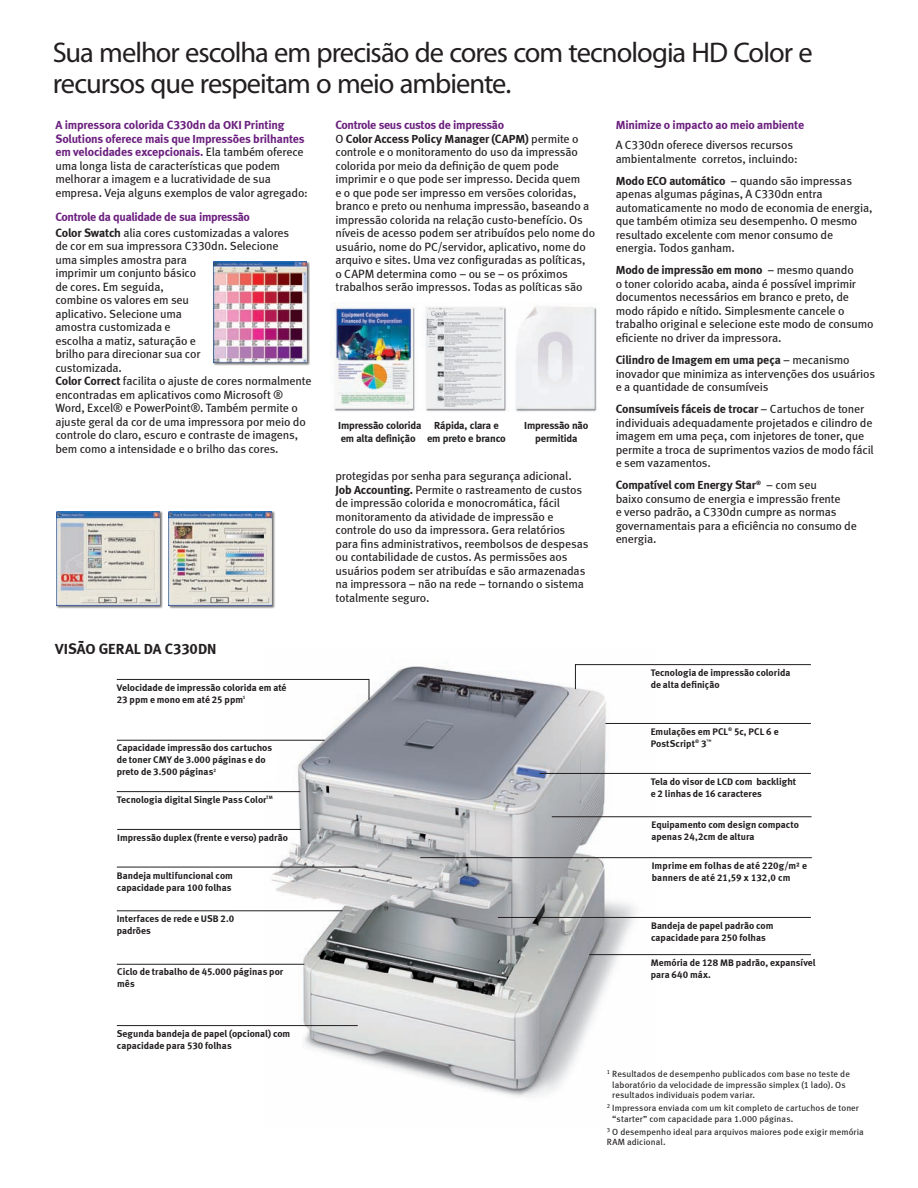
<style>
.page{position:relative;width:918px;height:1188px;background:#fff}
.page>*{position:absolute;margin:0;border:0;box-sizing:border-box;transform-origin:0 0}
._2aa-Spread_Hdline_1{font:28.5px/31.5px "Myriad Pro";letter-spacing:-.035em;color:#231f20}
.AT_A_GLANCE{font:15px "Meta Bold LF";color:#231f20}
.body{font:12px/13.5px "Meta Book LF";letter-spacing:-.015em;color:#231f20}
.back_subhead{font:12px/13.5px "Meta Book LF";letter-spacing:-.015em;color:#231f20}
.back_subhead-2{font:12px "Meta Bold LF";letter-spacing:-.025em;color:#6b1f7e}
.body-2{font:12px "Meta Bold LF";letter-spacing:-.02em;color:#6b1f7e}
.back_head{font:10.5px "Meta Bold LF";letter-spacing:-.015em;color:#231f20}
.Captions{font:9.75px/12px "Meta Bold LF";color:#231f20}
.footnotes{font:9px/10.5px "Meta Book LF";letter-spacing:.01em;color:#231f20}
.s1{font-family:"Meta Bold LF";color:#6b1f7e}
.s2{font-family:"Meta Bold LF"}
</style>
<div class="page">
<div style="left:213px;top:262px;width:97px;height:103px;background:#231f20;opacity:.64"></div>
<img style="left:213px;top:262px;width:94px;height:100px">
<div style="left:56px;top:511px;width:107px;height:98px;background:#231f20;opacity:.64"></div>
<img style="left:57px;top:511px;width:102px;height:94px">
<div style="left:169px;top:511px;width:106px;height:98px;background:#231f20;opacity:.64"></div>
<img style="left:169px;top:512px;width:103px;height:94px">
<img style="left:333px;top:302px;width:264px;height:110px">
<img style="left:265px;top:664px;width:389px;height:434px">
<div style="left:117px;top:740px;width:157px;height:40px;background:#fff"></div>
<hr style="left:589px;top:954px;width:222px;height:1px;background:#231f20">
<hr style="left:117px;top:867px;width:241px;height:1px;background:#231f20">
<hr style="left:117px;top:791px;width:183px;height:1px;background:#231f20">
<hr style="left:117px;top:740px;width:208px;height:1px;background:#231f20">
<hr style="left:605px;top:723px;width:206px;height:1px;background:#231f20">
<hr style="left:117px;top:910px;width:225px;height:1px;background:#231f20">
<hr style="left:539px;top:773px;width:272px;height:1px;background:#231f20">
<hr style="left:117px;top:964px;width:187px;height:1px;background:#231f20">
<hr style="left:117px;top:1025px;width:241px;height:1px;background:#231f20">
<hr style="left:420px;top:857px;width:392px;height:1px;background:#231f20">
<svg style="left:575px;top:664px;width:236px;height:26px"></svg>
<hr style="left:498px;top:917px;width:313px;height:1px;background:#231f20">
<svg style="left:116px;top:679px;width:254px;height:21px"></svg>
<hr style="left:117px;top:829px;width:184px;height:1px;background:#231f20">
<hr style="left:552px;top:816px;width:260px;height:1px;background:#231f20">
<p class="_2aa-Spread_Hdline_1" style="left:53px;top:36px;width:761px">Sua melhor escolha em precisão de cores com tecnologia HD Color e recursos que respeitam o meio ambiente.</p>
<p class="body" style="left:55px;top:118px;width:254px"><span class="s1">A impressora colorida C330dn da OKI Printing Solutions oferece mais que Impressões brilhantes em velocidades excepcionais.</span> Ela também oferece uma longa lista de características que podem melhorar a imagem e a lucratividade de sua empresa. Veja alguns exemplos de valor agregado:</p>
<p class="back_subhead-2" style="left:55px;top:210px;width:196px">Controle da qualidade de sua impressão</p>
<p class="back_subhead" style="left:55px;top:226px;width:235px"><span class="s2">Color Swatch</span> alia cores customizadas a valores de cor em sua impressora C330dn. Selecione uma simples amostra para<br>imprimir um conjunto básico<br>de cores. Em seguida,<br>combine os valores em seu<br>aplicativo. Selecione uma<br>amostra customizada e<br>escolha a matiz, saturação e<br>brilho para direcionar sua cor<br>customizada.</p>
<p class="body" style="left:55px;top:374px;width:258px"><span class="s2">Color Correct</span> facilita o ajuste de cores normalmente encontradas em aplicativos como Microsoft ® Word, Excel® e PowerPoint®. Também permite o ajuste geral da cor de uma impressora por meio do controle do claro, escuro e contraste de imagens, bem como a intensidade e o brilho das cores.</p>
<p class="body-2" style="left:616px;top:118px;width:190px">Minimize o impacto ao meio ambiente</p>
<p class="body" style="left:616px;top:138px;width:184px">A C330dn oferece diversos recursos ambientalmente corretos, incluindo:</p>
<p class="body" style="left:616px;top:174px;width:258px"><span class="s2">Modo ECO automático</span> – quando são impressas apenas algumas páginas, A C330dn entra automaticamente no modo de economia de energia, que também otimiza seu desempenho. O mesmo resultado excelente com menor consumo de energia. Todos ganham.</p>
<p class="body" style="left:616px;top:263px;width:259px"><span class="s2">Modo de impressão em mono</span> – mesmo quando<br>o toner colorido acaba, ainda é possível imprimir documentos necessários em branco e preto, de modo rápido e nítido. Simplesmente cancele o trabalho original e selecione este modo de consumo eficiente no driver da impressora.</p>
<p class="body" style="left:616px;top:353px;width:261px"><span class="s2">Cilindro de Imagem em uma peça</span> – mecanismo inovador que minimiza as intervenções dos usuários e a quantidade de consumíveis</p>
<p class="body" style="left:616px;top:402px;width:260px"><span class="s2">Consumíveis fáceis de trocar</span> – Cartuchos de toner individuais adequadamente projetados e cilindro de imagem em uma peça, com injetores de toner, que permite a troca de suprimentos vazios de modo fácil e sem vazamentos.</p>
<p class="body" style="left:616px;top:478px;width:243px"><span class="s2">Compatível com Energy Star</span><sup>®</sup> – com seu<br>baixo consumo de energia e impressão frente<br>e verso padrão, a C330dn cumpre as normas governamentais para a eficiência no consumo de energia.</p>
<p class="back_subhead-2" style="left:336px;top:118px;width:170px">Controle seus custos de impressão</p>
<p class="body" style="left:336px;top:132px;width:261px">O <span class="s2">Color Access Policy Manager (CAPM)</span> permite o controle e o monitoramento do uso da impressão colorida por meio da definição de quem pode imprimir e o que pode ser impresso. Decida quem<br>e o que pode ser impresso em versões coloridas, branco e preto ou nenhuma impressão, baseando a impressão colorida na relação custo-benefício. Os níveis de acesso podem ser atribuídos pelo nome do usuário, nome do PC/servidor, aplicativo, nome do arquivo e sites. Uma vez configuradas as políticas,<br>o CAPM determina como – ou se – os próximos trabalhos serão impressos. Todas as políticas são</p>
<p class="back_head" style="left:338px;top:419px;width:162px">Impressão colorida Rápida, clara e</p>
<p class="back_head" style="left:524px;top:419px;width:66px">Impressão não</p>
<p class="back_head" style="left:341px;top:432px;width:166px">em alta definição em preto e branco</p>
<p class="back_head" style="left:535px;top:432px;width:44px">permitida</p>
<p class="body" style="left:336px;top:469px;width:238px">protegidas por senha para segurança adicional.</p>
<p class="body" style="left:336px;top:483px;width:254px"><span class="s2">Job Accounting.</span> Permite o rastreamento de custos de impressão colorida e monocromática, fácil monitoramento da atividade de impressão e controle do uso da impressora. Gera relatórios para fins administrativos, reembolsos de despesas ou contabilidade de custos. As permissões aos usuários podem ser atribuídas e são armazenadas na impressora – não na rede – tornando o sistema totalmente seguro.</p>
<p class="AT_A_GLANCE" style="left:55px;top:640px;width:163px">VISÃO GERAL DA C330DN</p>
<p class="Captions" style="left:117px;top:681px;width:171px">Velocidade de impressão colorida em até<br>23 ppm e mono em até 25 ppm<sup>1</sup></p>
<p class="Captions" style="left:117px;top:742px;width:157px">Capacidade impressão dos cartuchos de toner CMY de 3.000 páginas e do preto de 3.500 páginas<sup>2</sup></p>
<p class="Captions" style="left:117px;top:793px;width:157px">Tecnologia digital Single Pass Color<sup>TM</sup></p>
<p class="Captions" style="left:117px;top:831px;width:172px">Impressão duplex (frente e verso) padrão</p>
<p class="Captions" style="left:117px;top:869px;width:118px">Bandeja multifuncional com capacidade para 100 folhas</p>
<p class="Captions" style="left:117px;top:913px;width:119px">Interfaces de rede e USB 2.0 padrões</p>
<p class="Captions" style="left:117px;top:966px;width:168px">Ciclo de trabalho de 45.000 páginas por mês</p>
<p class="Captions" style="left:117px;top:1028px;width:175px">Segunda bandeja de papel (opcional) com capacidade para 530 folhas</p>
<p class="Captions" style="left:651px;top:667px;width:141px">Tecnologia de impressão colorida de alta definição</p>
<p class="Captions" style="left:651px;top:726px;width:129px">Emulações em PCL<sup>®</sup> 5c, PCL 6 e<br>PostScript<sup>®</sup> 3<sup>™</sup></p>
<p class="Captions" style="left:651px;top:775px;width:147px">Tela do visor de LCD com backlight e 2 linhas de 16 caracteres</p>
<p class="Captions" style="left:651px;top:819px;width:149px">Equipamento com design compacto apenas 24,2cm de altura</p>
<p class="Captions" style="left:652px;top:859px;width:157px">Imprime em folhas de até 220g/m² e banners de até 21,59 x 132,0 cm</p>
<p class="Captions" style="left:651px;top:920px;width:124px">Bandeja de papel padrão com capacidade para 250 folhas</p>
<p class="Captions" style="left:651px;top:957px;width:166px">Memória de 128 MB padrão, expansível para 640 máx.</p>
<p class="footnotes" style="left:612px;top:1069px;width:239px;text-indent:-5px"><sup>1</sup> Resultados de desempenho publicados com base no teste de laboratório da velocidade de impressão simplex (1 lado). Os resultados individuais podem variar.</p>
<p class="footnotes" style="left:612px;top:1103px;width:248px;text-indent:-5px"><sup>2</sup> Impressora enviada com um kit completo de cartuchos de toner “starter” com capacidade para 1.000 páginas.</p>
<p class="footnotes" style="left:607px;top:1126px;width:259px"><sup>3</sup> O desempenho ideal para arquivos maiores pode exigir memória<br>RAM adicional.</p>
</div>
